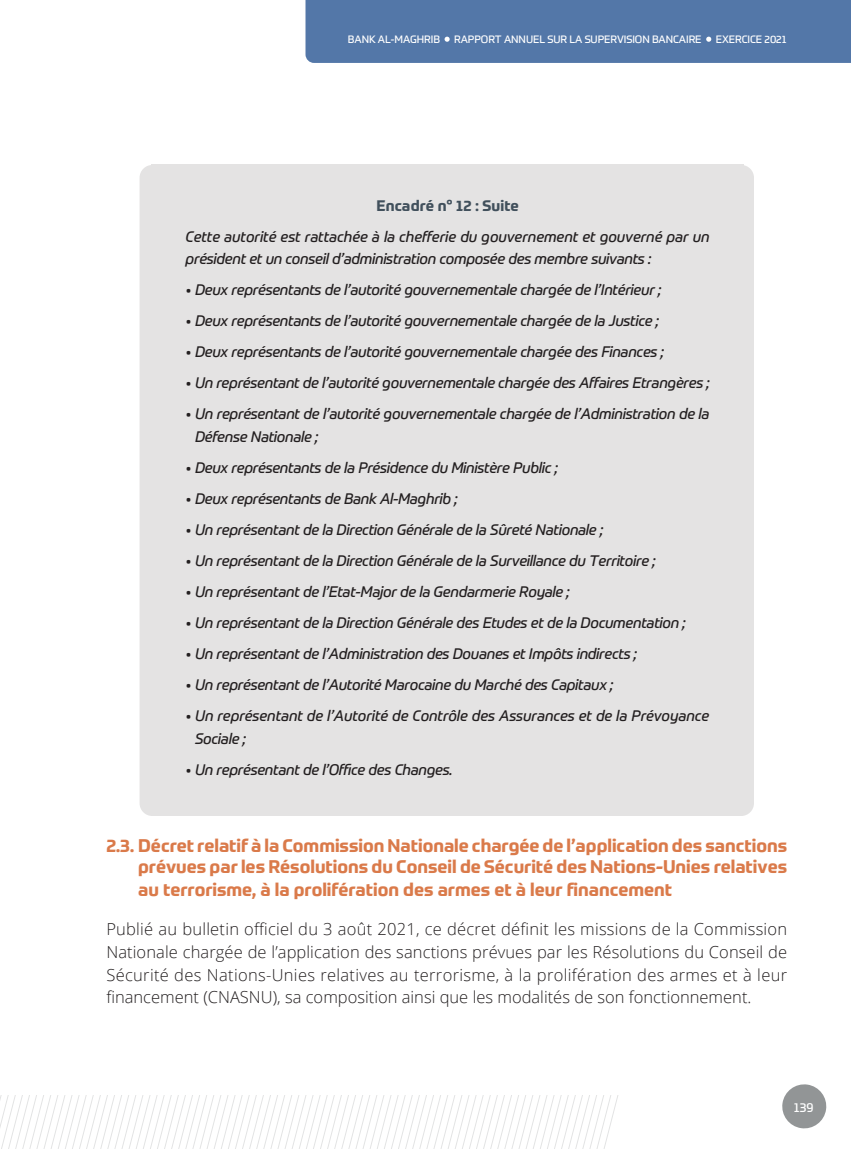
<style>
.page{position:relative;width:851px;height:1149px;background:#fff}
.page>*{position:absolute;margin:0;border:0;box-sizing:border-box;transform-origin:0 0}
.t1{font:700 18px/22px "Prometo";color:#da7a4a;text-align:justify}
.t2{font:300 16.5px/22.5px "Open Sans";color:#231f20;text-align:justify}
.t3{font:italic 15px/22.5px "Prometo";letter-spacing:-.02em;color:#231f20}
.t4{font:700 15px "Prometo";letter-spacing:.01em;color:#41505c}
.t5{font:12.75px "Prometo";color:#fff}
.t6{font:10.5px "Prometo";letter-spacing:-.005em;color:#fff}
</style>
<div class="page">
<div style="left:305px;top:0;width:545px;height:63px;background:#5377a8"></div>
<svg style="left:0;top:1084px;width:827px;height:64px"></svg>
<div style="left:139px;top:165px;width:614px;height:650px;background:#e4e3e3;border-radius:13px"></div>
<p class="t6" style="left:348px;top:33px;width:94px">BANK AL-MAGHRIB</p>
<p class="t6" style="left:454px;top:33px;width:249px">RAPPORT ANNUEL SUR LA SUPERVISION BANCAIRE</p>
<p class="t6" style="left:715px;top:33px;width:72px">EXERCICE 2021</p>
<p class="t4" style="left:376px;top:196px;width:144px">Encadré n° 12 : Suite</p>
<p class="t3" style="left:185px;top:225px;width:525px">Cette autorité est rattachée à la chefferie du gouvernement et gouverné par un président et un conseil d’administration composée des membre suivants :</p>
<p class="t3" style="left:185px;top:278px;width:477px">• Deux représentants de l’autorité gouvernementale chargée de l’Intérieur ;</p>
<p class="t3" style="left:185px;top:309px;width:475px">• Deux représentants de l’autorité gouvernementale chargée de la Justice ;</p>
<p class="t3" style="left:185px;top:340px;width:479px">• Deux représentants de l’autorité gouvernementale chargée des Finances ;</p>
<p class="t3" style="left:185px;top:371px;width:525px">• Un représentant de l’autorité gouvernementale chargée des Affaires Etrangères ;</p>
<p class="t3" style="left:195px;top:402px;width:516px;text-indent:-9px">• Un représentant de l’autorité gouvernementale chargée de l’Administration de la<br>Défense Nationale ;</p>
<p class="t3" style="left:185px;top:456px;width:373px">• Deux représentants de la Présidence du Ministère Public ;</p>
<p class="t3" style="left:185px;top:487px;width:273px">• Deux représentants de Bank Al-Maghrib ;</p>
<p class="t3" style="left:185px;top:518px;width:419px">• Un représentant de la Direction Générale de la Sûreté Nationale ;</p>
<p class="t3" style="left:185px;top:549px;width:471px">• Un représentant de la Direction Générale de la Surveillance du Territoire ;</p>
<p class="t3" style="left:185px;top:580px;width:385px">• Un représentant de l’Etat-Major de la Gendarmerie Royale ;</p>
<p class="t3" style="left:185px;top:611px;width:501px">• Un représentant de la Direction Générale des Etudes et de la Documentation ;</p>
<p class="t3" style="left:185px;top:642px;width:453px">• Un représentant de l’Administration des Douanes et Impôts indirects ;</p>
<p class="t3" style="left:185px;top:673px;width:429px">• Un représentant de l’Autorité Marocaine du Marché des Capitaux ;</p>
<p class="t3" style="left:195px;top:704px;width:515px;text-indent:-9px">• Un représentant de l’Autorité de Contrôle des Assurances et de la Prévoyance<br>Sociale ;</p>
<p class="t3" style="left:185px;top:757px;width:268px">• Un représentant de l’Office des Changes.</p>
<p class="t1" style="left:138px;top:834px;width:650px;text-indent:-32px">2.3. Décret relatif à la Commission Nationale chargée de l’application des sanctions prévues par les Résolutions du Conseil de Sécurité des Nations-Unies relatives au terrorisme, à la prolifération des armes et à leur financement</p>
<p class="t2" style="left:106px;top:917px;width:682px">Publié au bulletin officiel du 3 août 2021, ce décret définit les missions de la Commission Nationale chargée de l’application des sanctions prévues par les Résolutions du Conseil de Sécurité des Nations-Unies relatives au terrorisme, à la prolifération des armes et à leur financement (CNASNU), sa composition ainsi que les modalités de son fonctionnement.</p>
<p class="t5" style="left:793px;top:1098px;width:21px">139</p>
</div>
